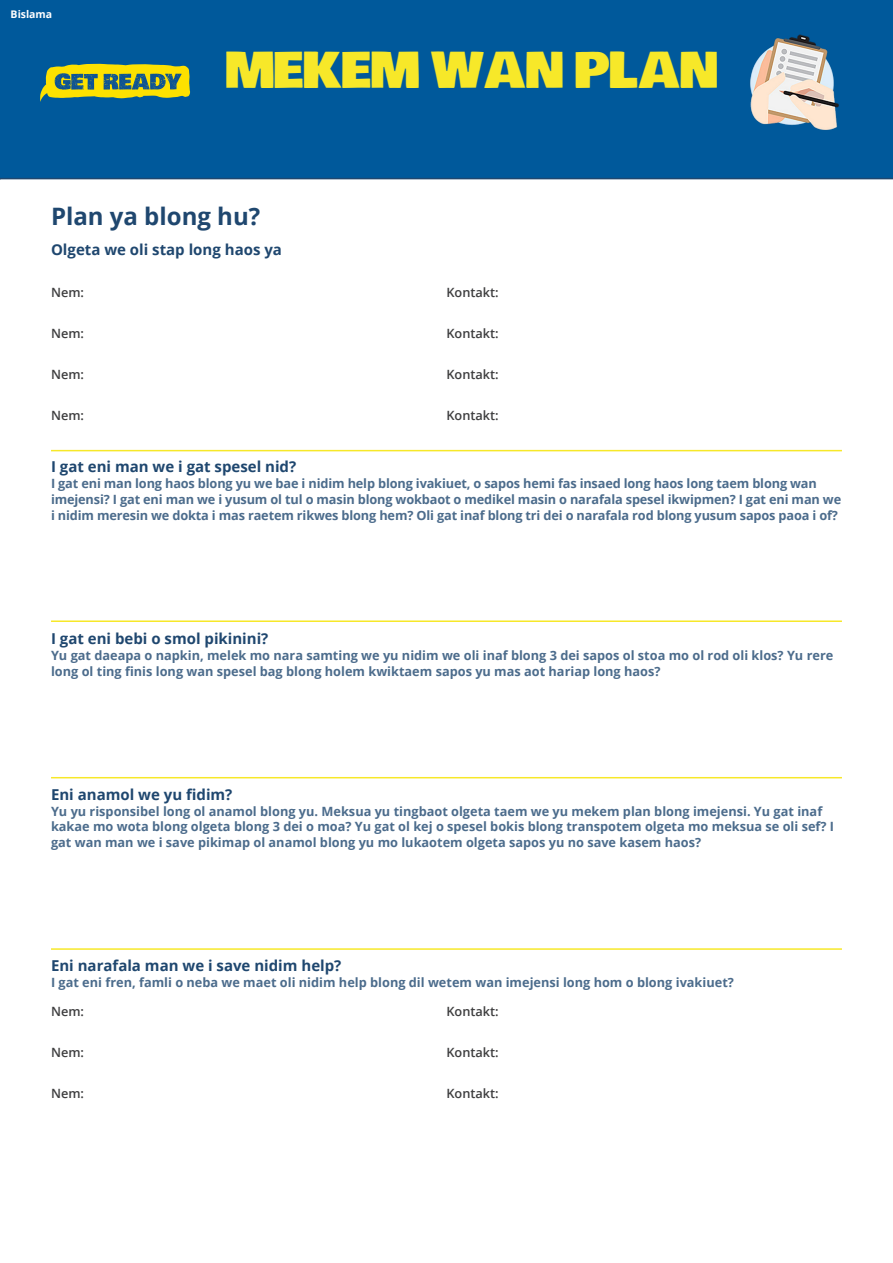
<style>
.page{position:relative;width:893px;height:1263px;background:#fff}
.page>*{position:absolute;margin:0;border:0;box-sizing:border-box;transform-origin:0 0}
.t1{font:42px "Bowlby One NZ Regular";letter-spacing:-.02em;color:#f7e829}
.t2{font:700 24px "Open Sans";color:#1f476f}
.t3{font:700 15px "Open Sans";color:#1f476f}
.t4{font:700 12.75px/15.8px "Open Sans";color:#4c6c8c}
.Body{font:600 12.75px "Open Sans";color:#3e3e3f}
.t5{font:700 10.5px "Open Sans";color:#fff}
</style>
<div class="page">
<div style="left:0;top:0;width:893px;height:179px;background:#00599b"></div>
<svg style="left:40px;top:64px;width:150px;height:38px"></svg>
<img style="left:741px;top:32px;width:102px;height:102px">
<hr style="left:51px;top:450px;width:791px;height:1px;background:#f7e829">
<hr style="left:51px;top:620px;width:791px;height:2px;background:#f7e829">
<hr style="left:51px;top:777px;width:791px;height:1px;background:#f7e829">
<hr style="left:51px;top:948px;width:791px;height:2px;background:#f7e829">
<p class="t5" style="left:11px;top:6px;width:43px">Bislama</p>
<h1 class="t1" style="left:226px;top:34px;width:494px">MEKEM WAN PLAN</h1>
<h1 class="t2" style="left:51px;top:199px;width:211px">Plan ya blong hu?</h1>
<h2 class="t3" style="left:51px;top:239px;width:232px">Olgeta we oli stap long haos ya</h2>
<p class="Body" style="left:51px;top:283px;width:35px">Nem:</p>
<p class="Body" style="left:446px;top:283px;width:54px">Kontakt:</p>
<p class="Body" style="left:51px;top:324px;width:35px">Nem:</p>
<p class="Body" style="left:446px;top:324px;width:54px">Kontakt:</p>
<p class="Body" style="left:51px;top:366px;width:35px">Nem:</p>
<p class="Body" style="left:446px;top:366px;width:54px">Kontakt:</p>
<p class="Body" style="left:51px;top:407px;width:35px">Nem:</p>
<p class="Body" style="left:446px;top:407px;width:54px">Kontakt:</p>
<h2 class="t3" style="left:51px;top:456px;width:247px">I gat eni man we i gat spesel nid?</h2>
<h3 class="t4" style="left:51px;top:475px;width:792px">I gat eni man long haos blong yu we bae i nidim help blong ivakiuet, o sapos hemi fas insaed long haos long taem blong wan imejensi? I gat eni man we i yusum ol tul o masin blong wokbaot o medikel masin o narafala spesel ikwipmen? I gat eni man we i nidim meresin we dokta i mas raetem rikwes blong hem? Oli gat inaf blong tri dei o narafala rod blong yusum sapos paoa i of?</h3>
<h2 class="t3" style="left:51px;top:628px;width:219px">I gat eni bebi o smol pikinini?</h2>
<h3 class="t4" style="left:51px;top:647px;width:784px">Yu gat daeapa o napkin, melek mo nara samting we yu nidim we oli inaf blong 3 dei sapos ol stoa mo ol rod oli klos? Yu rere long ol ting finis long wan spesel bag blong holem kwiktaem sapos yu mas aot hariap long haos?</h3>
<h2 class="t3" style="left:51px;top:784px;width:183px">Eni anamol we yu fidim?</h2>
<h3 class="t4" style="left:51px;top:803px;width:785px">Yu yu risponsibel long ol anamol blong yu. Meksua yu tingbaot olgeta taem we yu mekem plan blong imejensi. Yu gat inaf kakae mo wota blong olgeta blong 3 dei o moa? Yu gat ol kej o spesel bokis blong transpotem olgeta mo meksua se oli sef? I gat wan man we i save pikimap ol anamol blong yu mo lukaotem olgeta sapos yu no save kasem haos?</h3>
<h2 class="t3" style="left:51px;top:955px;width:292px">Eni narafala man we i save nidim help?</h2>
<h3 class="t4" style="left:51px;top:974px;width:684px">I gat eni fren, famli o neba we maet oli nidim help blong dil wetem wan imejensi long hom o blong ivakiuet?</h3>
<p class="Body" style="left:51px;top:1002px;width:35px">Nem:</p>
<p class="Body" style="left:446px;top:1002px;width:54px">Kontakt:</p>
<p class="Body" style="left:51px;top:1043px;width:35px">Nem:</p>
<p class="Body" style="left:446px;top:1043px;width:54px">Kontakt:</p>
<p class="Body" style="left:51px;top:1085px;width:35px">Nem:</p>
<p class="Body" style="left:446px;top:1085px;width:54px">Kontakt:</p>
</div>
